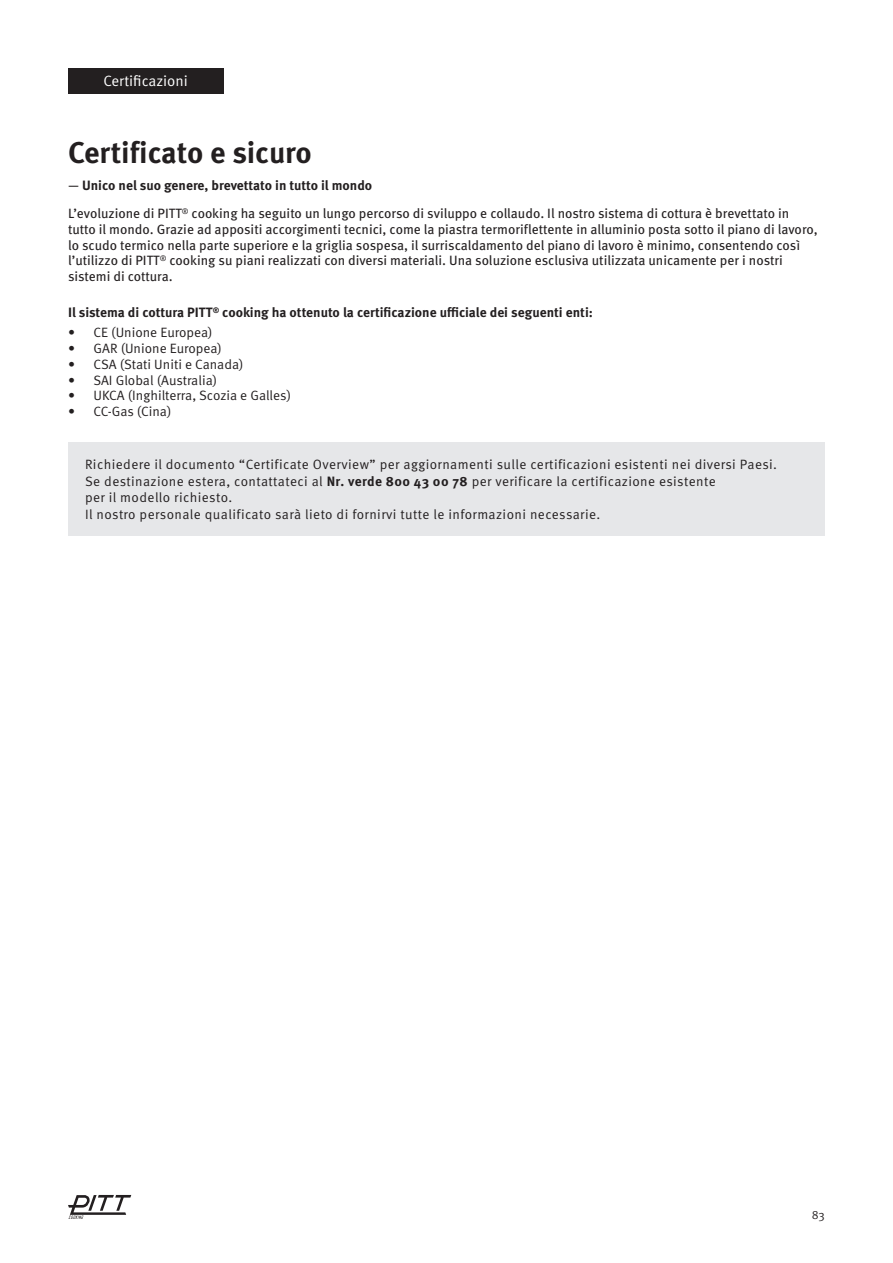
<style>
.page{position:relative;width:893px;height:1263px;background:#fff}
.page>*{position:absolute;margin:0;border:0;box-sizing:border-box;transform-origin:0 0}
.t1{font:700 30px "Meta Pro";color:#231f20}
.t2{font:15px "Meta Pro Norm";color:#fff}
.t3{font:13.5px/15.8px "Meta Pro";color:#231f20}
.t4{font:13.5px/16.5px "Meta Pro Norm";letter-spacing:.025em;color:#231f20}
.t5{font:700 13.5px "Meta Pro";color:#231f20}
.t6{font:13.5px "Meta Pro Norm";color:#231f20}
.t7{font:13.5px "Meta Pro Norm";letter-spacing:-.005em;color:#231f20}
.t8{font:13.5px "Meta Pro Norm";letter-spacing:-.01em;color:#231f20}
.t9{font:12px "Meta Pro Norm";color:#231f20}
.s1{font-weight:400}
.s2{font-family:"Meta Pro";font-weight:700}
</style>
<div class="page">
<svg style="left:68px;top:1195px;width:63px;height:24px"></svg>
<div style="left:68px;top:68px;width:155px;height:26px;background:#231f20"></div>
<div style="left:68px;top:442px;width:757px;height:94px;background:#e6e7e9"></div>
<p class="t2" style="left:103px;top:70px;width:86px">Certificazioni</p>
<h1 class="t1" style="left:68px;top:129px;width:245px">Certificato e sicuro</h1>
<p class="t5" style="left:68px;top:175px;width:306px"><span class="s1">—</span> Unico nel suo genere, brevettato in tutto il mondo</p>
<p class="t3" style="left:68px;top:205px;width:751px">L’evoluzione di PITT<sup>®</sup> cooking ha seguito un lungo percorso di sviluppo e collaudo. Il nostro sistema di cottura è brevettato in tutto il mondo. Grazie ad appositi accorgimenti tecnici, come la piastra termoriflettente in alluminio posta sotto il piano di lavoro, lo scudo termico nella parte superiore e la griglia sospesa, il surriscaldamento del piano di lavoro è minimo, consentendo così l’utilizzo di PITT<sup>®</sup> cooking su piani realizzati con diversi materiali. Una soluzione esclusiva utilizzata unicamente per i nostri sistemi di cottura.</p>
<p class="t5" style="left:68px;top:302px;width:526px">Il sistema di cottura PITT<sup>®</sup> cooking ha ottenuto la certificazione ufficiale dei seguenti enti:</p>
<p class="t6" style="left:68px;top:322px;width:146px">• CE (Unione Europea)</p>
<p class="t6" style="left:68px;top:338px;width:155px">• GAR (Unione Europea)</p>
<p class="t6" style="left:68px;top:354px;width:177px">• CSA (Stati Uniti e Canada)</p>
<p class="t7" style="left:68px;top:370px;width:151px">• SAI Global (Australia)</p>
<p class="t6" style="left:68px;top:385px;width:225px">• UKCA (Inghilterra, Scozia e Galles)</p>
<p class="t8" style="left:68px;top:401px;width:105px">• CC-Gas (Cina)</p>
<p class="t4" style="left:85px;top:455px;width:694px">Richiedere il documento “Certificate Overview” per aggiornamenti sulle certificazioni esistenti nei diversi Paesi.<br>Se destinazione estera, contattateci al <span class="s2">Nr. verde 800 43 00 78</span> per verificare la certificazione esistente<br>per il modello richiesto.<br>Il nostro personale qualificato sarà lieto di fornirvi tutte le informazioni necessarie.</p>
<p class="t9" style="left:812px;top:1206px;width:15px">83</p>
</div>
